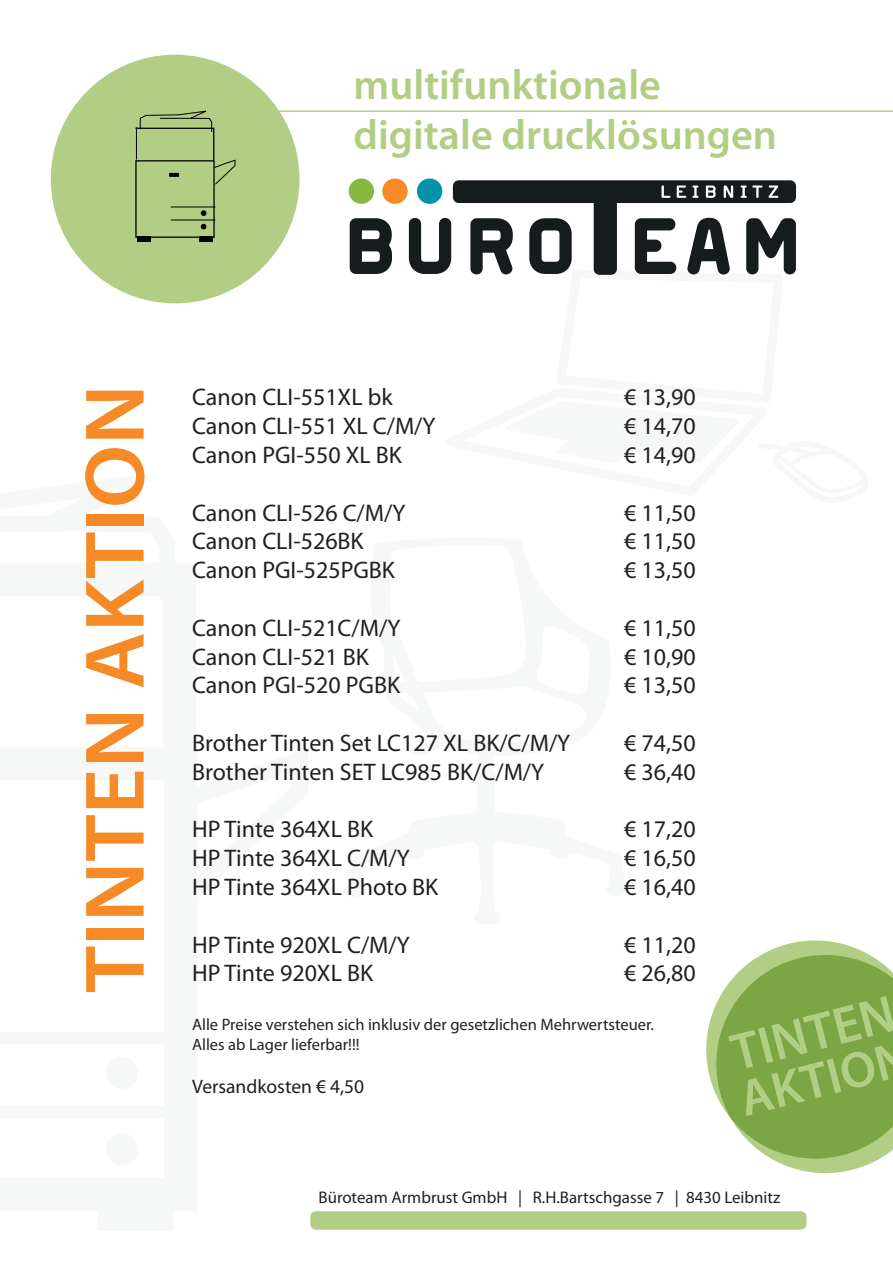
<style>
.page{position:relative;width:893px;height:1263px;background:#fff}
.page>*{position:absolute;margin:0;border:0;box-sizing:border-box;transform-origin:0 0}
.t1{font:600 85.2px "Myriad Pro";color:#f68a27;scale:1.05 1}
.t2{font:600 52.5px "Myriad Pro";color:#b2ce85}
.t3{font:600 51px "Myriad Pro";color:#b2ce85}
.t4{font:600 42.3px/50.7px "Myriad Pro";color:#b2ce85}
.t5{font:24px "Myriad Pro";color:#231f20}
.t6{font:19.5px "Myriad Pro";color:#231f20}
.t7{font:16.95px "Myriad Pro";color:#231f20}
.t8{font:16.5px/19.8px "Myriad Pro";color:#231f20}
</style>
<div class="page">
<div style="left:0;top:1033px;width:164px;height:11px;background:#f5f8f7"></div>
<div style="left:164px;top:1033px;width:25px;height:11px;background:#f5f8f7"></div>
<div style="left:106px;top:1057px;width:32px;height:32px;background:#f5f8f7;border-radius:50%"></div>
<div style="left:106px;top:1133px;width:32px;height:32px;background:#f5f8f7;border-radius:50%"></div>
<div style="left:98px;top:1211px;width:74px;height:20px;background:#f5f8f7"></div>
<div style="left:98px;top:1202px;width:74px;height:9px;background:#f5f8f7"></div>
<div style="left:0;top:1106px;width:164px;height:11px;background:#f5f8f7"></div>
<div style="left:164px;top:1106px;width:25px;height:11px;background:#f5f8f7"></div>
<div style="left:51px;top:55px;width:248px;height:248px;background:#b2ce85;border-radius:50%"></div>
<div style="left:137px;top:236px;width:13px;height:5px;background:#000002"></div>
<div style="left:135px;top:160px;width:80px;height:78px;border:1px solid #000002"></div>
<hr style="left:171px;top:207px;width:44px;height:1px;background:#000002">
<svg style="left:201px;top:210px;width:5px;height:6px"></svg>
<svg style="left:201px;top:224px;width:5px;height:5px"></svg>
<div style="left:199px;top:236px;width:13px;height:5px;background:#000002"></div>
<hr style="left:171px;top:220px;width:44px;height:1px;background:#000002">
<svg style="left:135px;top:111px;width:101px;height:74px"></svg>
<hr style="left:160px;top:118px;width:33px;height:1px;background:#000002">
<hr style="left:250px;top:110px;width:643px;height:2px;background:#b2ce85">
<svg style="left:310px;top:1211px;width:496px;height:19px;background:#b4cf88"></svg>
<svg style="left:772px;top:1159px;width:107px;height:15px;fill:#b2ce85"></svg>
<svg style="left:706px;top:940px;width:187px;height:219px;background:#94b766"></svg>
<svg style="left:350px;top:218px;width:42px;height:56px"></svg>
<svg style="left:409px;top:218px;width:387px;height:57px"></svg>
<div style="left:453px;top:180px;width:343px;height:23px;background:#161b1d;border-radius:6px"></div>
<div style="left:594px;top:190px;width:23px;height:85px;background:#161b1d;border-radius:6px"></div>
<svg style="left:661px;top:185px;width:9px;height:13px"></svg>
<svg style="left:677px;top:185px;width:9px;height:13px"></svg>
<svg style="left:692px;top:185px;width:6px;height:13px"></svg>
<svg style="left:706px;top:185px;width:10px;height:13px"></svg>
<svg style="left:724px;top:185px;width:9px;height:13px"></svg>
<svg style="left:741px;top:185px;width:21px;height:13px"></svg>
<svg style="left:768px;top:185px;width:10px;height:13px"></svg>
<div style="left:349px;top:178px;width:25px;height:26px;background:#87b83f;border-radius:50%"></div>
<div style="left:382px;top:178px;width:26px;height:26px;background:#f68a27;border-radius:50%"></div>
<div style="left:417px;top:178px;width:25px;height:26px;background:#0093ab;border-radius:50%"></div>
<h3 class="t4" style="left:354px;top:58px;width:425px">multifunktionale digitale drucklösungen</h3>
<h1 class="t1" style="left:61px;top:993px;width:581px;rotate:-90deg">TINTEN AKTION</h1>
<p class="t5" style="left:192px;top:382px;width:202px">Canon CLI-551XL bk</p>
<p class="t5" style="left:624px;top:382px;width:73px">€ 13,90</p>
<p class="t5" style="left:192px;top:411px;width:245px">Canon CLI-551 XL C/M/Y</p>
<p class="t5" style="left:624px;top:411px;width:73px">€ 14,70</p>
<p class="t5" style="left:192px;top:440px;width:211px">Canon PGI-550 XL BK</p>
<p class="t5" style="left:624px;top:440px;width:73px">€ 14,90</p>
<p class="t5" style="left:192px;top:498px;width:215px">Canon CLI-526 C/M/Y</p>
<p class="t5" style="left:624px;top:498px;width:73px">€ 11,50</p>
<p class="t5" style="left:192px;top:526px;width:173px">Canon CLI-526BK</p>
<p class="t5" style="left:624px;top:526px;width:73px">€ 11,50</p>
<p class="t5" style="left:192px;top:555px;width:204px">Canon PGI-525PGBK</p>
<p class="t5" style="left:624px;top:555px;width:73px">€ 13,50</p>
<p class="t5" style="left:192px;top:613px;width:210px">Canon CLI-521C/M/Y</p>
<p class="t5" style="left:624px;top:613px;width:73px">€ 11,50</p>
<p class="t5" style="left:192px;top:642px;width:178px">Canon CLI-521 BK</p>
<p class="t5" style="left:624px;top:642px;width:73px">€ 10,90</p>
<p class="t5" style="left:192px;top:670px;width:209px">Canon PGI-520 PGBK</p>
<p class="t5" style="left:624px;top:670px;width:73px">€ 13,50</p>
<p class="t5" style="left:192px;top:728px;width:380px">Brother Tinten Set LC127 XL BK/C/M/Y</p>
<p class="t5" style="left:624px;top:728px;width:73px">€ 74,50</p>
<p class="t5" style="left:192px;top:757px;width:354px">Brother Tinten SET LC985 BK/C/M/Y</p>
<p class="t5" style="left:624px;top:757px;width:73px">€ 36,40</p>
<p class="t5" style="left:192px;top:814px;width:182px">HP Tinte 364XL BK</p>
<p class="t5" style="left:624px;top:814px;width:73px">€ 17,20</p>
<p class="t5" style="left:192px;top:843px;width:219px">HP Tinte 364XL C/M/Y</p>
<p class="t5" style="left:624px;top:843px;width:73px">€ 16,50</p>
<p class="t5" style="left:192px;top:872px;width:248px">HP Tinte 364XL Photo BK</p>
<p class="t5" style="left:624px;top:872px;width:73px">€ 16,40</p>
<p class="t5" style="left:192px;top:930px;width:219px">HP Tinte 920XL C/M/Y</p>
<p class="t5" style="left:624px;top:930px;width:73px">€ 11,20</p>
<p class="t5" style="left:192px;top:958px;width:182px">HP Tinte 920XL BK</p>
<p class="t5" style="left:624px;top:958px;width:73px">€ 26,80</p>
<p class="t8" style="left:192px;top:1014px;width:463px">Alle Preise verstehen sich inklusiv der gesetzlichen Mehrwertsteuer.<br>Alles ab Lager lieferbar!!!</p>
<p class="t6" style="left:192px;top:1074px;width:174px">Versandkosten € 4,50</p>
<h2 class="t2" style="left:724px;top:1021px;width:168px;rotate:-14deg">TINTEN</h2>
<h3 class="t3" style="left:733px;top:1068px;width:175px;rotate:-14deg">AKTION</h3>
<p class="t7" style="left:319px;top:1186px;width:463px">Büroteam Armbrust GmbH | R.H.Bartschgasse 7 | 8430 Leibnitz</p>
</div>
